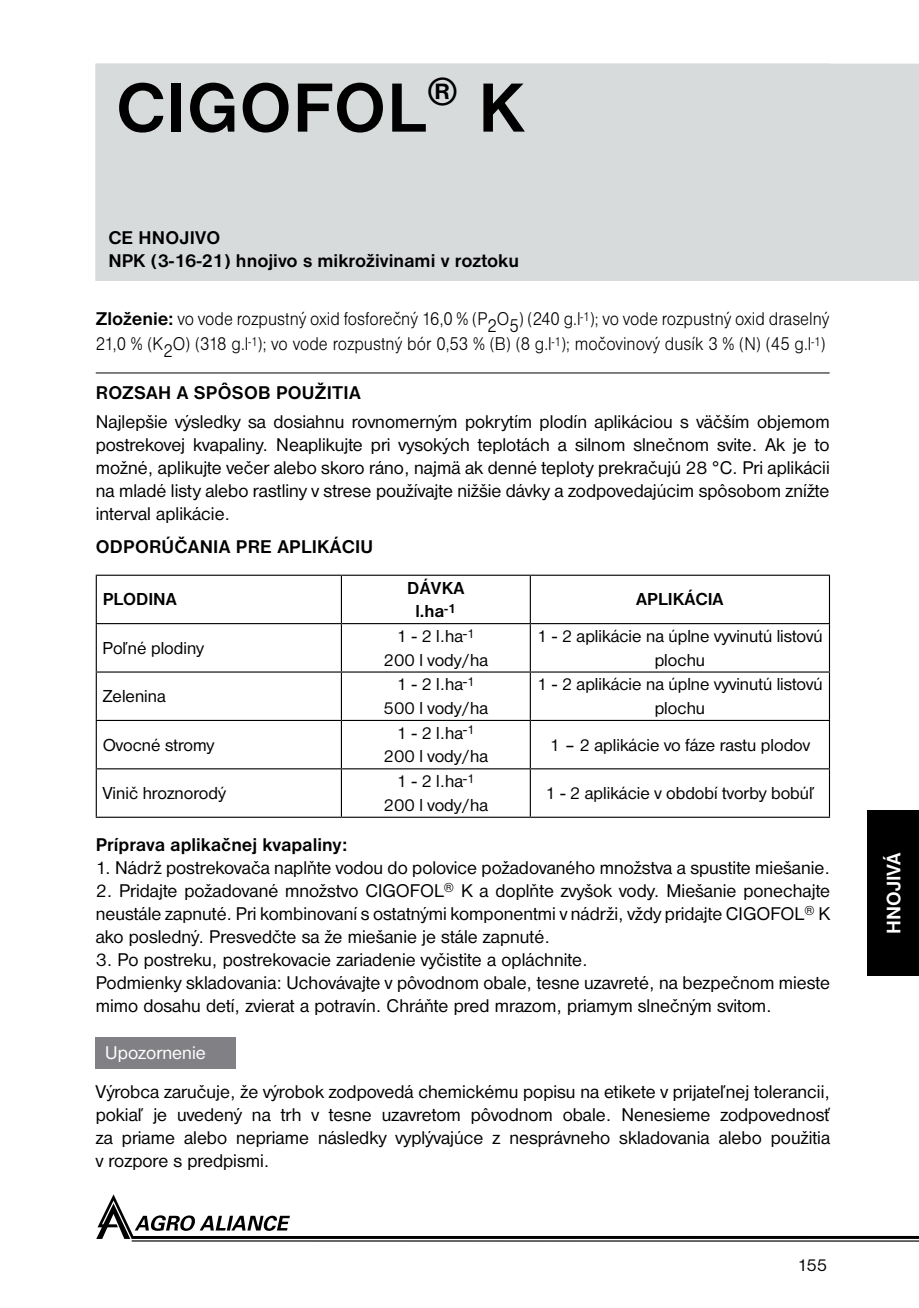
<style>
.page{position:relative;width:919px;height:1308px;background:#fff}
.page>*{position:absolute;margin:0;border:0;box-sizing:border-box;transform-origin:0 0}
.t1{font:700 72px "Nimbus Sans DOT";color:#000}
.t2{font:700 20.25px "Nimbus Sans DOT";color:#fff}
.t3{font:19.12px/22.9px "Nimbus Sans DOT";color:#000;text-align:justify}
.t4{font:19.12px/25px "Nimbus Sans DOT Ligh";color:#000;scale:.91 1}
.t5{font:700 19.12px/22.9px "Nimbus Sans DOT";letter-spacing:.015em;color:#000}
.t6{font:19.12px "Nimbus Sans DOT";color:#fff}
.t7{font:18px/23.6px "Nimbus Sans DOT";color:#000;text-align:center}
.t8{font:700 18px/23.6px "Nimbus Sans DOT";color:#000}
.s1{font-family:"Nimbus Sans DOT";font-weight:700}
</style>
<div class="page">
<hr style="left:132px;top:1240px;width:786px;height:1px;background:#000">
<svg style="left:96px;top:1194px;width:822px;height:44px"></svg>
<div style="left:829px;top:64px;width:89px;height:217px;background:#d8dbdc"></div>
<div style="left:867px;top:810px;width:51px;height:166px;background:#000"></div>
<div style="left:96px;top:64px;width:733px;height:216px;background:#d8dbdc"></div>
<div style="left:96px;top:64px;width:733px;height:217px;border:1px solid #d8dbdc"></div>
<hr style="left:96px;top:372px;width:733px;height:1px;background:#000">
<hr style="left:96px;top:623px;width:245px;height:1px;background:#000">
<hr style="left:341px;top:623px;width:189px;height:1px;background:#000">
<hr style="left:530px;top:623px;width:300px;height:1px;background:#000">
<hr style="left:96px;top:671px;width:245px;height:1px;background:#000">
<hr style="left:341px;top:671px;width:189px;height:1px;background:#000">
<hr style="left:530px;top:671px;width:300px;height:1px;background:#000">
<hr style="left:96px;top:720px;width:245px;height:1px;background:#000">
<hr style="left:341px;top:720px;width:189px;height:1px;background:#000">
<hr style="left:530px;top:720px;width:300px;height:1px;background:#000">
<hr style="left:96px;top:768px;width:245px;height:1px;background:#000">
<hr style="left:341px;top:768px;width:189px;height:1px;background:#000">
<hr style="left:530px;top:768px;width:300px;height:1px;background:#000">
<hr style="left:341px;top:624px;width:1px;height:47px;background:#000">
<hr style="left:529px;top:624px;width:2px;height:47px;background:#000">
<hr style="left:341px;top:672px;width:1px;height:48px;background:#000">
<hr style="left:529px;top:672px;width:2px;height:48px;background:#000">
<hr style="left:341px;top:721px;width:1px;height:47px;background:#000">
<hr style="left:529px;top:721px;width:2px;height:47px;background:#000">
<hr style="left:96px;top:624px;width:1px;height:47px;background:#000">
<hr style="left:828px;top:624px;width:2px;height:47px;background:#000">
<hr style="left:96px;top:672px;width:1px;height:48px;background:#000">
<hr style="left:828px;top:672px;width:2px;height:48px;background:#000">
<hr style="left:96px;top:721px;width:1px;height:47px;background:#000">
<hr style="left:828px;top:721px;width:2px;height:47px;background:#000">
<hr style="left:96px;top:769px;width:1px;height:47px;background:#000">
<hr style="left:341px;top:769px;width:1px;height:47px;background:#000">
<hr style="left:529px;top:769px;width:2px;height:47px;background:#000">
<hr style="left:828px;top:769px;width:2px;height:47px;background:#000">
<hr style="left:96px;top:816px;width:245px;height:1px;background:#000">
<hr style="left:341px;top:816px;width:189px;height:1px;background:#000">
<hr style="left:530px;top:816px;width:300px;height:1px;background:#000">
<hr style="left:96px;top:574px;width:245px;height:2px;background:#000">
<hr style="left:96px;top:576px;width:1px;height:47px;background:#000">
<hr style="left:341px;top:574px;width:189px;height:2px;background:#000">
<hr style="left:341px;top:576px;width:1px;height:47px;background:#000">
<hr style="left:530px;top:574px;width:300px;height:2px;background:#000">
<hr style="left:529px;top:576px;width:2px;height:47px;background:#000">
<hr style="left:828px;top:576px;width:2px;height:47px;background:#000">
<div style="left:96px;top:1037px;width:140px;height:31px;background:#818084"></div>
<h1 class="t1" style="left:116px;top:67px;width:44px">CIGO</h1>
<h1 class="t1" style="left:293px;top:67px;width:228px">FOL<sup>®</sup> K</h1>
<p class="t5" style="left:108px;top:227px;width:412px">CE hnojivo<br>NPK (3-16-21) hnojivo s mikroživinami v roztoku</p>
<p class="t4" style="left:96px;top:307px;width:807px"><span class="s1">Zloženie:</span> vo vode rozpustný oxid fosforečný 16,0 % (P2O5) (240 g.l<sup>-1</sup>); vo vode rozpustný oxid draselný<br>21,0 % (K2O) (318 g.l<sup>-1</sup>); vo vode rozpustný bór 0,53 % (B) (8 g.l<sup>-1</sup>); močovinový dusík 3 % (N) (45 g.l<sup>-1</sup>)</p>
<p class="t5" style="left:96px;top:381px;width:266px">Rozsah a spôsob použitia</p>
<p class="t3" style="left:96px;top:410px;width:735px">Najlepšie výsledky sa dosiahnu rovnomerným pokrytím plodín aplikáciou s väčším objemom postrekovej kvapaliny. Neaplikujte pri vysokých teplotách a silnom slnečnom svite. Ak je to možné, aplikujte večer alebo skoro ráno, najmä ak denné teploty prekračujú 28 °C. Pri aplikácii na mladé listy alebo rastliny v strese používajte nižšie dávky a zodpovedajúcim spôsobom znížte interval aplikácie.</p>
<p class="t5" style="left:96px;top:535px;width:104px">ODPORÚČANIA</p>
<p class="t5" style="left:236px;top:535px;width:23px">PREA</p>
<p class="t5" style="left:289px;top:535px;width:34px">PLIKÁCIU</p>
<p class="t8" style="left:103px;top:588px;width:33px">PLODINA</p>
<p class="t7" style="left:103px;top:636px;width:103px">Poľné plodiny</p>
<p class="t7" style="left:103px;top:684px;width:65px">Zelenina</p>
<p class="t7" style="left:103px;top:733px;width:113px">Ovocné stromy</p>
<p class="t7" style="left:103px;top:781px;width:125px">Vinič hroznorodý</p>
<p class="t8" style="left:415px;top:576px;width:42px;text-indent:-8px">DÁVKA l.ha<sup>-1</sup></p>
<p class="t8" style="left:636px;top:588px;width:42px">APLIKÁCIA</p>
<p class="t7" style="left:383px;top:624px;width:106px">1 - 2 l.ha<sup>-1<br></sup>200 l vody/ha</p>
<p class="t7" style="left:537px;top:624px;width:287px">1 - 2 aplikácie na úplne vyvinutú listovú plochu</p>
<p class="t7" style="left:383px;top:673px;width:106px">1 - 2 l.ha<sup>-1<br></sup>500 l vody/ha</p>
<p class="t7" style="left:537px;top:673px;width:287px">1 - 2 aplikácie na úplne vyvinutú listovú plochu</p>
<p class="t7" style="left:383px;top:721px;width:106px">1 - 2 l.ha<sup>-1<br></sup>200 l vody/ha</p>
<p class="t7" style="left:383px;top:769px;width:106px">1 - 2 l.ha<sup>-1<br></sup>200 l vody/ha</p>
<p class="t7" style="left:549px;top:733px;width:262px">1 – 2 aplikácie vo fáze rastu plodov</p>
<p class="t7" style="left:545px;top:781px;width:270px">1 - 2 aplikácie v období tvorby bobúľ</p>
<p class="t5" style="left:96px;top:833px;width:253px">Príprava aplikačnej kvapaliny:</p>
<p class="t3" style="left:96px;top:856px;width:736px">1. Nádrž postrekovača naplňte vodou do polovice požadovaného množstva a spustite miešanie.</p>
<p class="t3" style="left:96px;top:879px;width:314px">2. Pridajte požadované množstvo CIGOFO</p>
<p class="t3" style="left:96px;top:879px;width:736px;text-indent:338px">L<sup>®</sup> K a doplňte zvyšok vody. Miešanie ponechajte neustále zapnuté. Pri kombinovaní s ostatnými komponentmi v nádrži, vždy pridajte CIGOFO</p>
<p class="t3" style="left:794px;top:902px;width:37px">L<sup>®</sup> K</p>
<p class="t3" style="left:96px;top:925px;width:456px">ako posledný. Presvedčte sa že miešanie je stále zapnuté.</p>
<p class="t3" style="left:96px;top:948px;width:736px;text-align:left">3. Po postreku, postrekovacie zariadenie vyčistite a opláchnite.<br>Podmienky skladovania: Uchovávajte v pôvodnom obale, tesne uzavreté, na bezpečnom mieste mimo dosahu detí, zvierat a potravín. Chráňte pred mrazom, priamym slnečným svitom.</p>
<p class="t6" style="left:105px;top:1042px;width:102px">Upozornenie</p>
<p class="t3" style="left:96px;top:1080px;width:736px">Výrobca zaručuje, že výrobok zodpovedá chemickému popisu na etikete v prijateľnej tolerancii, pokiaľ je uvedený na trh v tesne uzavretom pôvodnom obale. Nenesieme zodpovednosť za priame alebo nepriame následky vyplývajúce z nesprávneho skladovania alebo použitia v rozpore s predpismi.</p>
<p class="t7" style="left:797px;top:1253px;width:31px">155</p>
<p class="t2" style="left:882px;top:934px;width:82px;rotate:-90deg">HNOJIVÁ</p>
</div>
